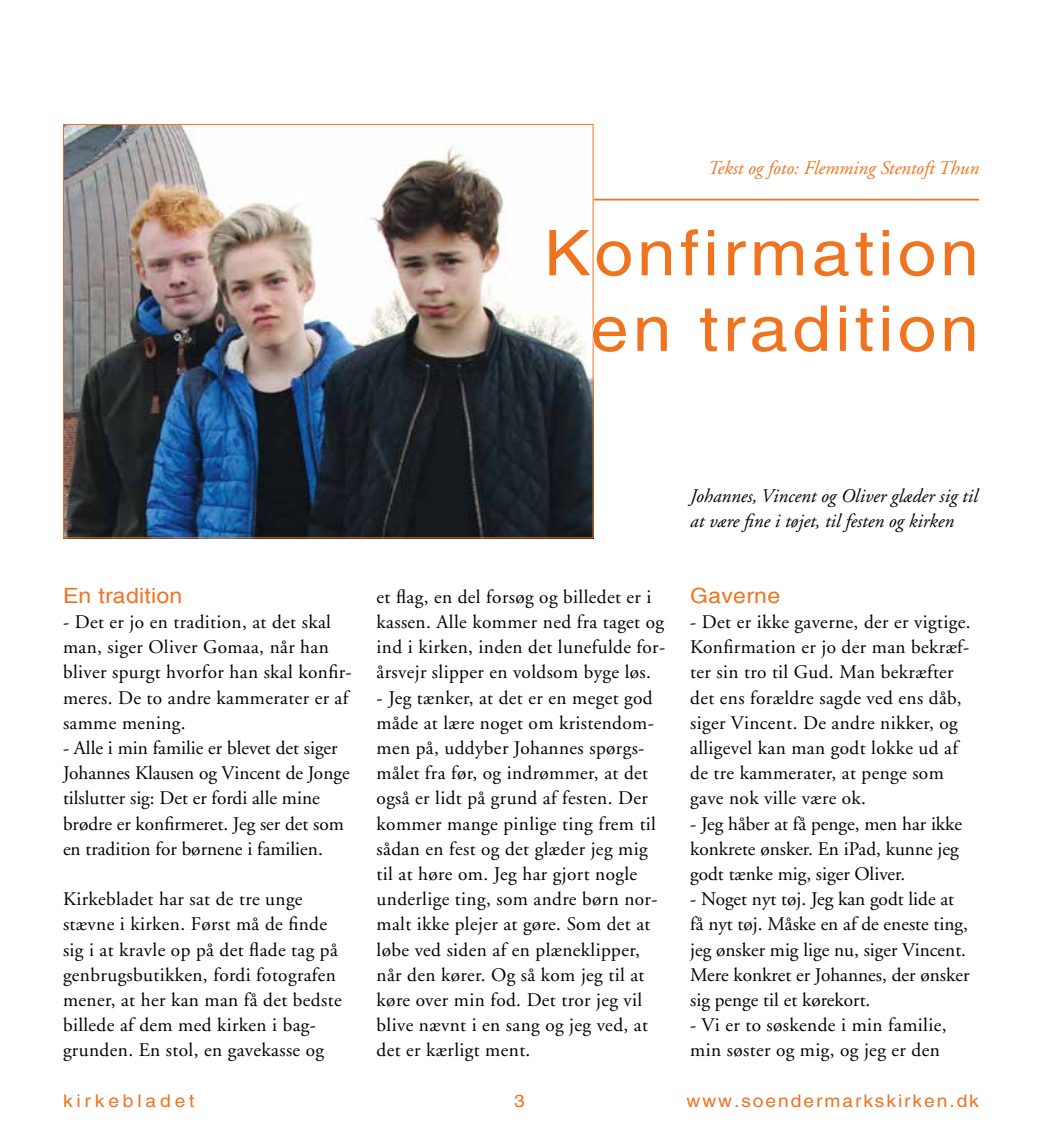
<style>
.page{position:relative;width:1042px;height:1141px;background:#fff}
.page>*{position:absolute;margin:0;border:0;box-sizing:border-box;transform-origin:0 0}
.t1{font:63px/75.6px "Helvetica";letter-spacing:.06em;color:#f0731f;text-align:right;scale:1.1 1}
.t2{font:21px "Helvetica";letter-spacing:.01em;color:#f0731f;scale:1.1 1}
.t3{font:19.25px/25.2px "Adobe Garamond";letter-spacing:.02em;color:#000}
.t4{font:19.25px/25.2px "Adobe Garamond";color:#000}
.t5{font:italic 19.25px/25.2px "Adobe Garamond";color:#000}
.t6{font:italic 19.25px "Adobe Garamond";color:#f0731f}
.t7{font:17.5px "Helvetica";letter-spacing:.1em;color:#f0731f;scale:1.1 1}
.t8{font:17.5px "Helvetica";letter-spacing:.2em;color:#f0731f;scale:1.1 1}
</style>
<div class="page">
<hr style="left:63px;top:199px;width:916px;height:1px;background:#f0731f">
<img style="left:65px;top:126px;width:526px;height:410px">
<svg style="left:547px;top:228px;width:47px;height:50px"></svg>
<svg style="left:592px;top:315px;width:2px;height:39px"></svg>
<p class="t6" style="left:708px;top:158px;width:273px">Tekst og foto: Flemming Stentoft Thun</p>
<h1 class="t1" style="left:544px;top:216px;width:397px">Konfirmation en tradition</h1>
<p class="t2" style="left:63px;top:583px;width:110px">En tradition</p>
<p class="t3" style="left:63px;top:610px;width:290px">- Det er jo en tradition, at det skal man, siger Oliver Gomaa, når han bliver spurgt hvorfor han skal konfir&shy;meres. De to andre kammerater er af samme mening.</p>
<p class="t4" style="left:63px;top:736px;width:288px">- Alle i min familie er blevet det siger Johannes Klausen og Vincent de Jonge tilslutter sig: Det er fordi alle mine brødre er konfirmeret. Jeg ser det som en tradition for børnene i familien.</p>
<p class="t3" style="left:63px;top:887px;width:280px">Kirkebladet har sat de tre unge stævne i kirken. Først må de finde sig i at kravle op på det flade tag på genbrugsbutikken, fordi fotografen mener, at her kan man få det bedste billede af dem med kirken i bag&shy;grunden. En stol, en gavekasse og</p>
<p class="t3" style="left:377px;top:585px;width:290px">et flag, en del forsøg og billedet er i kassen. Alle kommer ned fra taget og ind i kirken, inden det lunefulde for&shy;årsvejr slipper en voldsom byge løs.</p>
<p class="t3" style="left:377px;top:685px;width:282px">- Jeg tænker, at det er en meget god måde at lære noget om kristendom&shy;men på, uddyber Johannes spørgs&shy;målet fra før, og indrømmer, at det også er lidt på grund af festen. Der kommer mange pinlige ting frem til sådan en fest og det glæder jeg mig til at høre om. Jeg har gjort nogle underlige ting, som andre børn nor&shy;malt ikke plejer at gøre. Som det at løbe ved siden af en plæneklipper, når den kører. Og så kom jeg til at køre over min fod. Det tror jeg vil blive nævnt i en sang og jeg ved, at det er kærligt ment.</p>
<p class="t5" style="left:690px;top:484px;width:289px">Johannes, Vincent og Oliver glæder sig til at være fine i tøjet, til festen og kirken</p>
<p class="t2" style="left:690px;top:583px;width:83px">Gaverne</p>
<p class="t3" style="left:690px;top:610px;width:282px">- Det er ikke gaverne, der er vigtige.<br>Konfirmation er jo der man bekræf&shy;ter sin tro til Gud. Man bekræfter det ens forældre sagde ved ens dåb, siger Vincent. De andre nikker, og alligevel kan man godt lokke ud af de tre kammerater, at penge som gave nok ville være ok.</p>
<p class="t4" style="left:690px;top:811px;width:273px">- Jeg håber at få penge, men har ikke konkrete ønsker. En iPad, kunne jeg godt tænke mig, siger Oliver.</p>
<p class="t4" style="left:690px;top:887px;width:281px">- Noget nyt tøj. Jeg kan godt lide at få nyt tøj. Måske en af de eneste ting, jeg ønsker mig lige nu, siger Vincent.<br>Mere konkret er Johannes, der ønsker sig penge til et kørekort.</p>
<p class="t3" style="left:690px;top:1013px;width:258px">- Vi er to søskende i min familie, min søster og mig, og jeg er den</p>
<p class="t8" style="left:63px;top:1090px;width:121px">kirkebladet</p>
<p class="t7" style="left:514px;top:1090px;width:11px">3</p>
<p class="t7" style="left:686px;top:1090px;width:267px">www.soendermarkskirken.dk</p>
</div>
